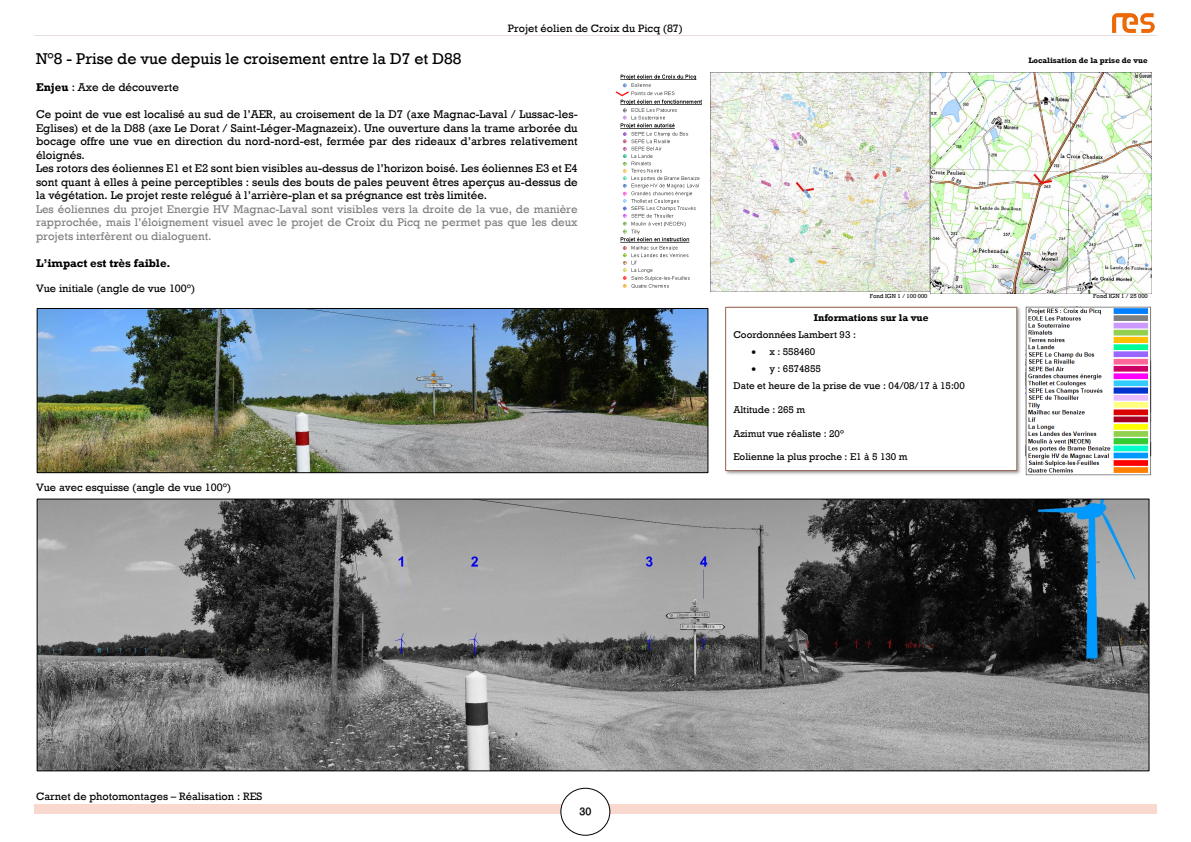
<style>
.page{position:relative;width:1191px;height:842px;background:#fff}
.page>*{position:absolute;margin:0;border:0;box-sizing:border-box;transform-origin:0 0}
.t1{font:16px "Rockwell";color:#000}
.t2{font:11.5px/13.5px "Rockwell";color:#000;text-align:justify}
.t3{font:11.5px/13.5px "Rockwell";color:#7f7f7f;text-align:justify}
.t4{font:700 11.5px "Rockwell";color:#000}
.t5{font:11px "Rockwell";color:#000}
.t6{font:10px "Rockwell";color:#000}
.t7{font:700 10px "Rockwell";color:#000}
.t8{font:700 8px "Rockwell";color:#000}
.t9{font:6px "Rockwell";color:#000}
.s1{font-weight:700}
</style>
<div class="page">
<hr style="left:34px;top:35px;width:1122px;height:1px;background:#e7dddd">
<div style="left:34px;top:805px;width:1122px;height:9px;background:#f9d8cd"></div>
<div style="left:561px;top:788px;width:49px;height:47px;background:#fff;border-radius:50%"></div>
<div style="left:560px;top:788px;width:50px;height:48px;border:1px solid #000;border-radius:50%"></div>
<img style="left:579px;top:808px;width:12px;height:8px">
<img style="left:1112px;top:13px;width:42px;height:20px">
<img style="left:39px;top:501px;width:1108px;height:268px">
<img style="left:39px;top:310px;width:667px;height:161px">
<div style="left:37px;top:308px;width:671px;height:165px;border:1px solid #000"></div>
<img style="left:1025px;top:306px;width:126px;height:170px">
<img style="left:725px;top:306px;width:295px;height:169px">
<div style="left:725px;top:307px;width:291px;height:164px;background:#fff"></div>
<div style="left:725px;top:307px;width:292px;height:164px;border:1px solid #956251"></div>
<img style="left:726px;top:311px;width:290px;height:155px">
<img style="left:710px;top:72px;width:441px;height:221px">
<img style="left:615px;top:74px;width:87px;height:214px">
<p class="t5" style="left:508px;top:21px;width:177px">Projet éolien de Croix du Picq (87)</p>
<p class="t1" style="left:36px;top:49px;width:427px">N°8 - Prise de vue depuis le croisement entre la D7 et D88</p>
<p class="t2" style="left:36px;top:80px;width:144px"><span class="s1">Enjeu</span> : Axe de découverte</p>
<p class="t2" style="left:36px;top:107px;width:543px">Ce point de vue est localisé au sud de l’AER, au croisement de la D7 (axe Magnac-Laval / Lussac-les-Eglises) et de la D88 (axe Le Dorat / Saint-Léger-Magnazeix). Une ouverture dans la trame arborée du bocage offre une vue en direction du nord-nord-est, fermée par des rideaux d’arbres relativement éloignés.</p>
<p class="t2" style="left:36px;top:161px;width:543px">Les rotors des éoliennes E1 et E2 sont bien visibles au-dessus de l’horizon boisé. Les éoliennes E3 et E4 sont quant à elles à peine perceptibles : seuls des bouts de pales peuvent êtres aperçus au-dessus de la végétation. Le projet reste relégué à l’arrière-plan et sa prégnance est très limitée.</p>
<p class="t3" style="left:36px;top:202px;width:543px">Les éoliennes du projet Energie HV Magnac-Laval sont visibles vers la droite de la vue, de manière rapprochée, mais l’éloignement visuel avec le projet de Croix du Picq ne permet pas que les deux projets interfèrent ou dialoguent.</p>
<p class="t4" style="left:36px;top:256px;width:136px">L’impact est très faible.</p>
<p class="t5" style="left:36px;top:281px;width:161px">Vue initiale (angle de vue 100°)</p>
<p class="t5" style="left:36px;top:480px;width:197px">Vue avec esquisse (angle de vue 100°)</p>
<p class="t8" style="left:1028px;top:55px;width:121px">Localisation de la prise de vue</p>
<p class="t9" style="left:869px;top:293px;width:59px">Fond IGN 1 / 100 000</p>
<p class="t9" style="left:1093px;top:293px;width:56px">Fond IGN 1 / 25 000</p>
<p class="t7" style="left:814px;top:311px;width:116px">Informations sur la vue</p>
<p class="t6" style="left:733px;top:328px;width:124px">Coordonnées Lambert 93 :</p>
<p class="t6" style="left:751px;top:346px;width:65px">• x : 558460</p>
<p class="t6" style="left:751px;top:363px;width:71px">• y : 6574855</p>
<p class="t6" style="left:733px;top:380px;width:233px">Date et heure de la prise de vue : 04/08/17 à 15:00</p>
<p class="t6" style="left:733px;top:403px;width:73px">Altitude : 265 m</p>
<p class="t6" style="left:733px;top:427px;width:112px">Azimut vue réaliste : 20°</p>
<p class="t6" style="left:733px;top:451px;width:175px">Eolienne la plus proche : E1 à 5 130 m</p>
<p class="t5" style="left:36px;top:790px;width:228px">Carnet de photomontages – Réalisation : RES</p>
<p class="t5" style="left:579px;top:805px;width:13px">30</p>
</div>
